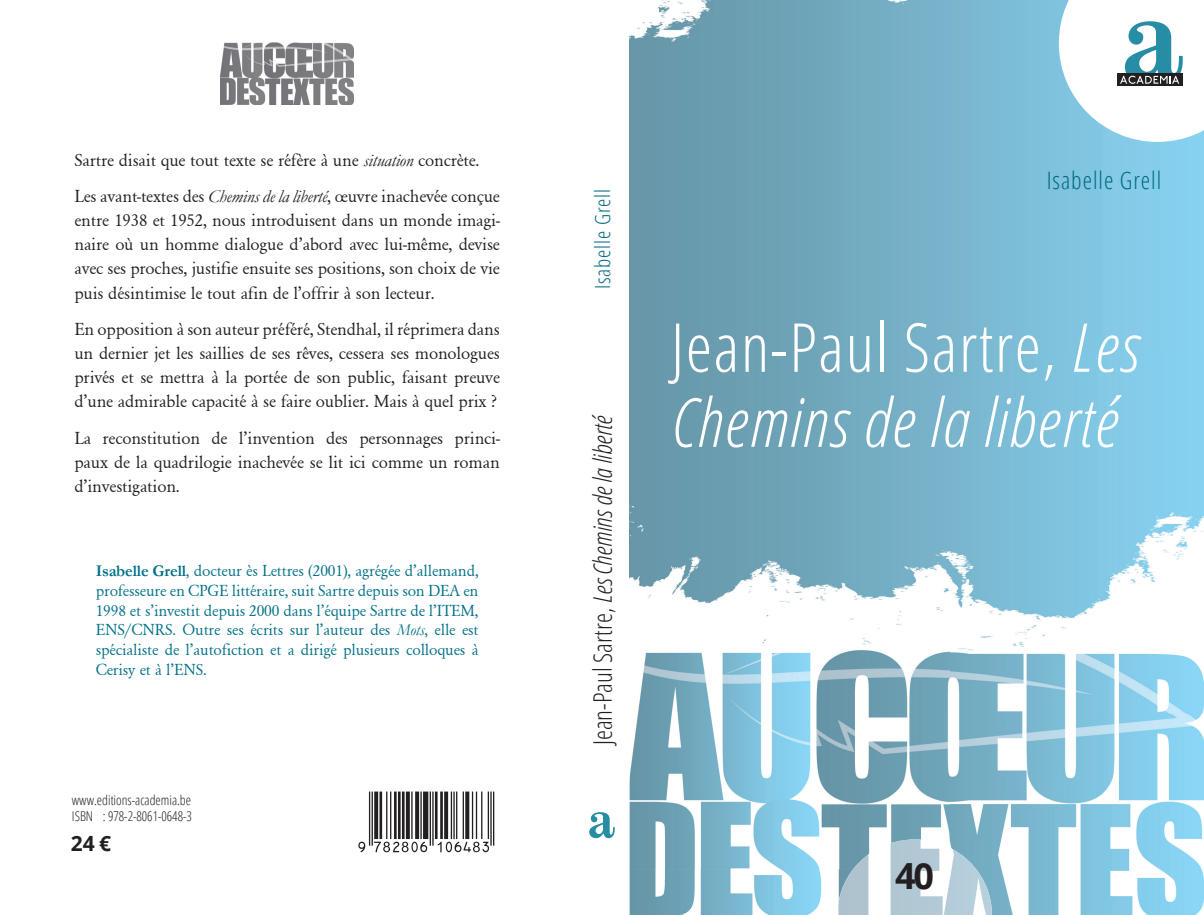
<style>
.page{position:relative;width:1204px;height:915px;background:#fff}
.page>*{position:absolute;margin:0;border:0;box-sizing:border-box;transform-origin:0 0}
.t1{font:italic 300 condensed 67.5px/75px "Open Sans";letter-spacing:.02em;color:#fff}
.t2{font:700 36px "Open Sans";color:#231f20}
.t3{font:italic 300 condensed 25.5px "Open Sans";letter-spacing:-.005em;color:#231f20}
.t4{font:300 condensed 24px "Open Sans";letter-spacing:.04em;color:#00697f}
.t5{font:300 condensed 21px "Open Sans";letter-spacing:.04em;color:#00697f}
.t6{font:700 21px "Open Sans";color:#231f20}
.t7{font:18px/24px "Garamond";letter-spacing:-.01em;color:#231f20;text-align:justify}
.t8{font:16.5px/19.8px "Garamond";letter-spacing:-.01em;color:#027188;text-align:justify}
.t9{font:300 condensed 13.5px/16.2px "Open Sans";color:#231f20}
.s1{font-style:italic}
.s2{font-weight:700}
.s3{font-style:normal}
</style>
<div class="page">
<img style="left:221px;top:43px;width:132px;height:62px">
<svg style="left:589px;top:812px;width:25px;height:25px"></svg>
<img style="left:629px;top:0;width:320px;height:868px">
<img style="left:949px;top:0;width:254px;height:914px">
<img style="left:629px;top:868px;width:193px;height:46px">
<img style="left:837px;top:839px;width:154px;height:75px">
<svg style="left:1058px;top:0;width:146px;height:142px"></svg>
<p class="t7" style="left:74px;top:141px;width:427px;line-height:36.8px">Sartre disait que tout texte se réfère à une <span class="s1">situation</span> concrète.<br>Les avant-textes des <span class="s1">Chemins de la liberté</span>, œuvre inachevée conçue</p>
<p class="t7" style="left:74px;top:208px;width:427px">entre 1938 et 1952, nous introduisent dans un monde imagi&shy;naire où un homme dialogue d’abord avec lui-même, devise avec ses proches, justifie ensuite ses positions, son choix de vie puis désintimise le tout afin de l’offrir à son lecteur.</p>
<p class="t7" style="left:74px;top:317px;width:427px">En opposition à son auteur préféré, Stendhal, il réprimera dans un dernier jet les saillies de ses rêves, cessera ses monologues privés et se mettra à la portée de son public, faisant preuve d’une admirable capacité à se faire oublier. Mais à quel prix ?</p>
<p class="t7" style="left:74px;top:425px;width:427px">La reconstitution de l’invention des personnages princi&shy;paux de la quadrilogie inachevée se lit ici comme un roman d’investigation.</p>
<p class="t8" style="left:96px;top:560px;width:384px"><span class="s2">Isabelle Grell</span>, docteur ès Lettres (2001), agrégée d’allemand, professeure en CPGE littéraire, suit Sartre depuis son DEA en 1998 et s’investit depuis 2000 dans l’équipe Sartre de l’ITEM, ENS/CNRS. Outre ses écrits sur l’auteur des <span class="s1">Mots</span>, elle est spécialiste de l’autofiction et a dirigé plusieurs colloques à Cerisy et à l’ENS.</p>
<p class="t9" style="left:72px;top:790px;width:121px">www.editions-academia.be<br>ISBN : 978-2-8061-0648-3</p>
<p class="t6" style="left:71px;top:828px;width:42px">24 €</p>
<p class="t5" style="left:588px;top:289px;width:102px;rotate:-90deg">Isabelle Grell</p>
<h3 class="t3" style="left:585px;top:745px;width:332px;rotate:-90deg"><span class="s3">Jean-Paul Sartre,</span> Les Chemins de la liberté</h3>
<h3 class="t4" style="left:1046px;top:163px;width:116px">Isabelle Grell</h3>
<h1 class="t1" style="left:671px;top:307px;width:469px"><span class="s3">Jean-Paul Sartre,</span> Les<br>Chemins de la liberté</h1>
<h2 class="t2" style="left:895px;top:850px;width:40px">40</h2>
</div>
